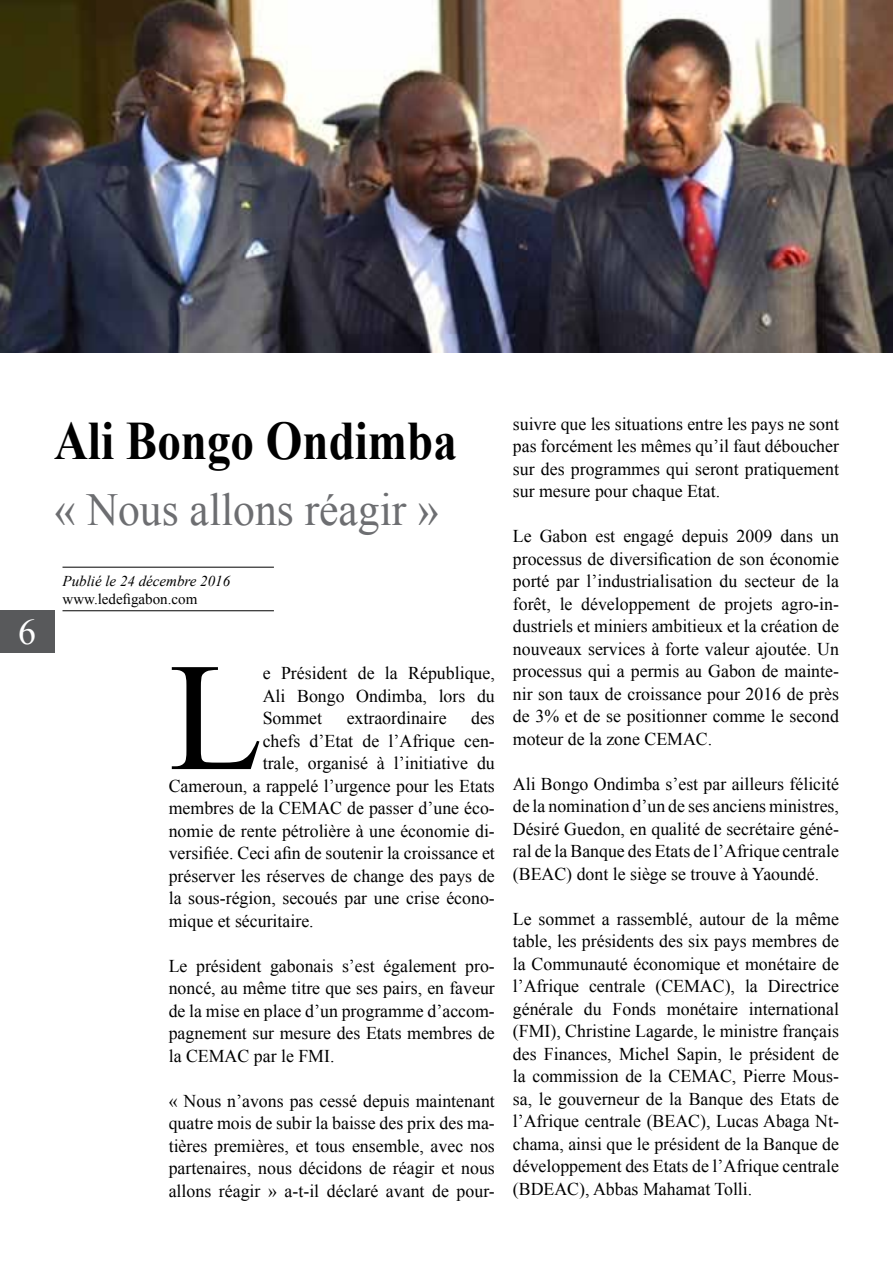
<style>
.page{position:relative;width:893px;height:1263px;background:#fff}
.page>*{position:absolute;margin:0;border:0;box-sizing:border-box;transform-origin:0 0}
.t1{font:153.9px "Times New Roman";color:#000}
.t2{font:700 54.15px "Times New Roman";color:#000;scale:.87 1}
.t3{font:45.9px "Times New Roman";color:#6d6e71;scale:.95 1}
.t4{font:36px "Times New Roman";color:#fff}
.t5{font:18px/22.5px "Times New Roman";color:#000;text-align:justify}
.t6{font:italic 15px "Times New Roman";color:#000}
.t7{font:15px "Times New Roman";color:#000}
</style>
<div class="page">
<div style="left:0;top:610px;width:54px;height:43px;background:#58595b"></div>
<hr style="left:63px;top:610px;width:211px;height:1px;background:#000">
<hr style="left:63px;top:567px;width:211px;height:1px;background:#000">
<img style="left:0;top:0;width:893px;height:352px">
<h3 class="t4" style="left:18px;top:606px;width:19px">6</h3>
<h2 class="t2" style="left:54px;top:402px;width:465px">Ali Bongo Ondimba</h2>
<h3 class="t3" style="left:54px;top:477px;width:407px">« Nous allons réagir »</h3>
<p class="t6" style="left:63px;top:570px;width:169px">Publié le 24 décembre 2016</p>
<p class="t7" style="left:63px;top:588px;width:136px">www.ledefigabon.com</p>
<h1 class="t1" style="left:169px;top:609px;width:96px">L</h1>
<p class="t5" style="left:263px;top:661px;width:234px">e Président de la République, Ali Bongo Ondimba, lors du Sommet</p>
<p class="t5" style="left:347px;top:706px;width:101px">extraordinaire</p>
<p class="t5" style="left:471px;top:706px;width:25px">des</p>
<p class="t5" style="left:263px;top:729px;width:234px">chefs d’Etat de l’Afrique cen-</p>
<p class="t5" style="left:263px;top:751px;width:234px">trale, organisé à l’initiative du</p>
<p class="t5" style="left:169px;top:774px;width:328px">Cameroun, a rappelé l’urgence pour les Etats</p>
<p class="t5" style="left:169px;top:796px;width:328px">membres de la CEMAC de passer d’une éco-</p>
<p class="t5" style="left:169px;top:819px;width:328px">nomie de rente pétrolière à une économie di-</p>
<p class="t5" style="left:169px;top:841px;width:328px">versifiée. Ceci afin de soutenir la croissance et</p>
<p class="t5" style="left:169px;top:864px;width:328px">préserver les réserves de change des pays de</p>
<p class="t5" style="left:169px;top:886px;width:328px">la sous-région, secoués par une crise écono-</p>
<p class="t5" style="left:169px;top:909px;width:147px">mique et sécuritaire.</p>
<p class="t5" style="left:169px;top:954px;width:328px">Le président gabonais s’est également pro&shy;noncé, au même titre que ses pairs, en faveur de la mise en place d’un programme d’accom&shy;pagnement sur mesure des Etats membres de la CEMAC par le FMI.</p>
<p class="t5" style="left:169px;top:1089px;width:328px">« Nous n’avons pas cessé depuis maintenant quatre mois de subir la baisse des prix des ma&shy;tières premières, et tous ensemble, avec nos partenaires, nous décidons de réagir et nous allons réagir » a-t-il déclaré avant de pour-</p>
<p class="t5" style="left:513px;top:412px;width:328px">suivre que les situations entre les pays ne sont pas forcément les mêmes qu’il faut déboucher sur des programmes qui seront pratiquement sur mesure pour chaque Etat.</p>
<p class="t5" style="left:513px;top:524px;width:328px">Le Gabon est engagé depuis 2009 dans un processus de diversification de son économie porté par l’industrialisation du secteur de la forêt, le développement de projets agro-in&shy;dustriels et miniers ambitieux et la création de nouveaux services à forte valeur ajoutée. Un processus qui a permis au Gabon de mainte&shy;nir son taux de croissance pour 2016 de près de 3% et de se positionner comme le second moteur de la zone CEMAC.</p>
<p class="t5" style="left:513px;top:772px;width:328px">Ali Bongo Ondimba s’est par ailleurs félicité de la nomination d’un de ses anciens ministres, Désiré Guedon, en qualité de secrétaire géné&shy;ral de la Banque des Etats de l’Afrique centrale (BEAC) dont le siège se trouve à Yaoundé.</p>
<p class="t5" style="left:513px;top:907px;width:328px">Le sommet a rassemblé, autour de la même table, les présidents des six pays membres de la Communauté économique et monétaire de l’Afrique centrale (CEMAC), la Directrice générale du Fonds monétaire international (FMI), Christine Lagarde, le ministre français des Finances, Michel Sapin, le président de la commission de la CEMAC, Pierre Mous&shy;sa, le gouverneur de la Banque des Etats de l’Afrique centrale (BEAC), Lucas Abaga Nt&shy;chama, ainsi que le président de la Banque de développement des Etats de l’Afrique centrale (BDEAC), Abbas Mahamat Tolli.</p>
</div>
